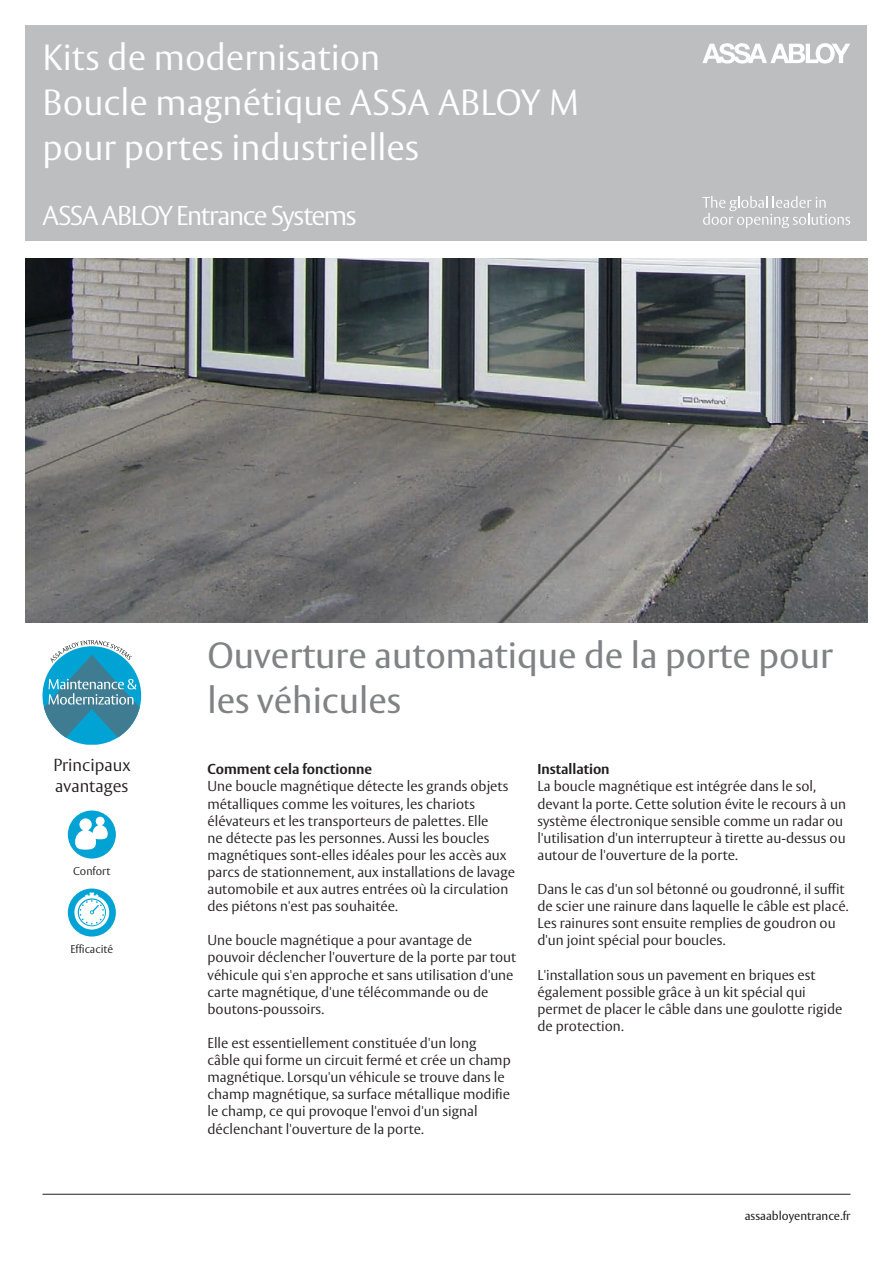
<style>
.page{position:relative;width:893px;height:1263px;background:#fff}
.page>*{position:absolute;margin:0;border:0;box-sizing:border-box;transform-origin:0 0}
.t1{font:300 36px/45px "ASSA Vesta";color:#fff}
.t2{font:36px/45px "ASSA Vesta";color:#808285}
.t3{font:300 27px "ASSA Vesta";letter-spacing:-.055em;color:#fff}
.t4{font:300 17.25px/21px "ASSA Vesta";color:#231f20}
.t5{font:300 14.25px/17.1px "ASSA Vesta";color:#231f20}
.t6{font:700 14.25px "ASSA Vesta";color:#231f20}
.t7{font:12px "ASSA Vesta";color:#231f20}
.t8{font:300 11.25px "ASSA Vesta";color:#231f20}
</style>
<div class="page">
<img style="left:25px;top:259px;width:842px;height:363px">
<div style="left:25px;top:26px;width:842px;height:215px;background:#bcbec0"></div>
<svg style="left:702px;top:196px;width:148px;height:32px"></svg>
<svg style="left:702px;top:43px;width:148px;height:21px"></svg>
<svg style="left:43px;top:640px;width:98px;height:105px"></svg>
<hr style="left:43px;top:1194px;width:807px;height:1px;background:#231f20">
<div style="left:68px;top:810px;width:48px;height:48px;background:#00a3d3;border-radius:50%"></div>
<svg style="left:75px;top:817px;width:33px;height:33px"></svg>
<div style="left:68px;top:888px;width:48px;height:48px;background:#00a3d3;border-radius:50%"></div>
<svg style="left:74px;top:892px;width:35px;height:37px"></svg>
<h1 class="t1" style="left:43px;top:37px;width:538px">Kits de modernisation<br>Boucle magnétique ASSA ABLOY M pour portes industrielles</h1>
<h2 class="t3" style="left:43px;top:199px;width:316px">ASSA ABLOY Entrance Systems</h2>
<h1 class="t2" style="left:207px;top:634px;width:627px">Ouverture automatique de la porte pour les véhicules</h1>
<p class="t4" style="left:53px;top:755px;width:79px">Principaux avantages</p>
<p class="t6" style="left:207px;top:761px;width:166px">Comment cela fonctionne</p>
<p class="t5" style="left:207px;top:778px;width:309px">Une boucle magnétique détecte les grands objets métalliques comme les voitures, les chariots élévateurs et les transporteurs de palettes. Elle<br>ne détecte pas les personnes. Aussi les boucles magnétiques sont-elles idéales pour les accès aux parcs de stationnement, aux installations de lavage automobile et aux autres entrées où la circulation des piétons n'est pas souhaitée.</p>
<p class="t5" style="left:207px;top:932px;width:310px">Une boucle magnétique a pour avantage de pouvoir déclencher l'ouverture de la porte par tout véhicule qui s'en approche et sans utilisation d'une carte magnétique, d'une télécommande ou de boutons-poussoirs.</p>
<p class="t5" style="left:207px;top:1035px;width:305px">Elle est essentiellement constituée d'un long câble qui forme un circuit fermé et crée un champ magnétique. Lorsqu'un véhicule se trouve dans le champ magnétique, sa surface métallique modifie le champ, ce qui provoque l'envoi d'un signal déclenchant l'ouverture de la porte.</p>
<p class="t8" style="left:73px;top:864px;width:39px">Confort</p>
<p class="t8" style="left:70px;top:942px;width:44px">Efficacité</p>
<p class="t6" style="left:537px;top:761px;width:74px">Installation</p>
<p class="t5" style="left:537px;top:778px;width:310px">La boucle magnétique est intégrée dans le sol, devant la porte. Cette solution évite le recours à un système électronique sensible comme un radar ou l'utilisation d'un interrupteur à tirette au-dessus ou autour de l'ouverture de la porte.</p>
<p class="t5" style="left:537px;top:881px;width:312px">Dans le cas d'un sol bétonné ou goudronné, il suffit de scier une rainure dans laquelle le câble est placé.<br>Les rainures sont ensuite remplies de goudron ou d'un joint spécial pour boucles.</p>
<p class="t5" style="left:537px;top:967px;width:307px">L'installation sous un pavement en briques est également possible grâce à un kit spécial qui permet de placer le câble dans une goulotte rigide de protection.</p>
<p class="t7" style="left:745px;top:1209px;width:107px">assaabloyentrance.fr</p>
</div>
